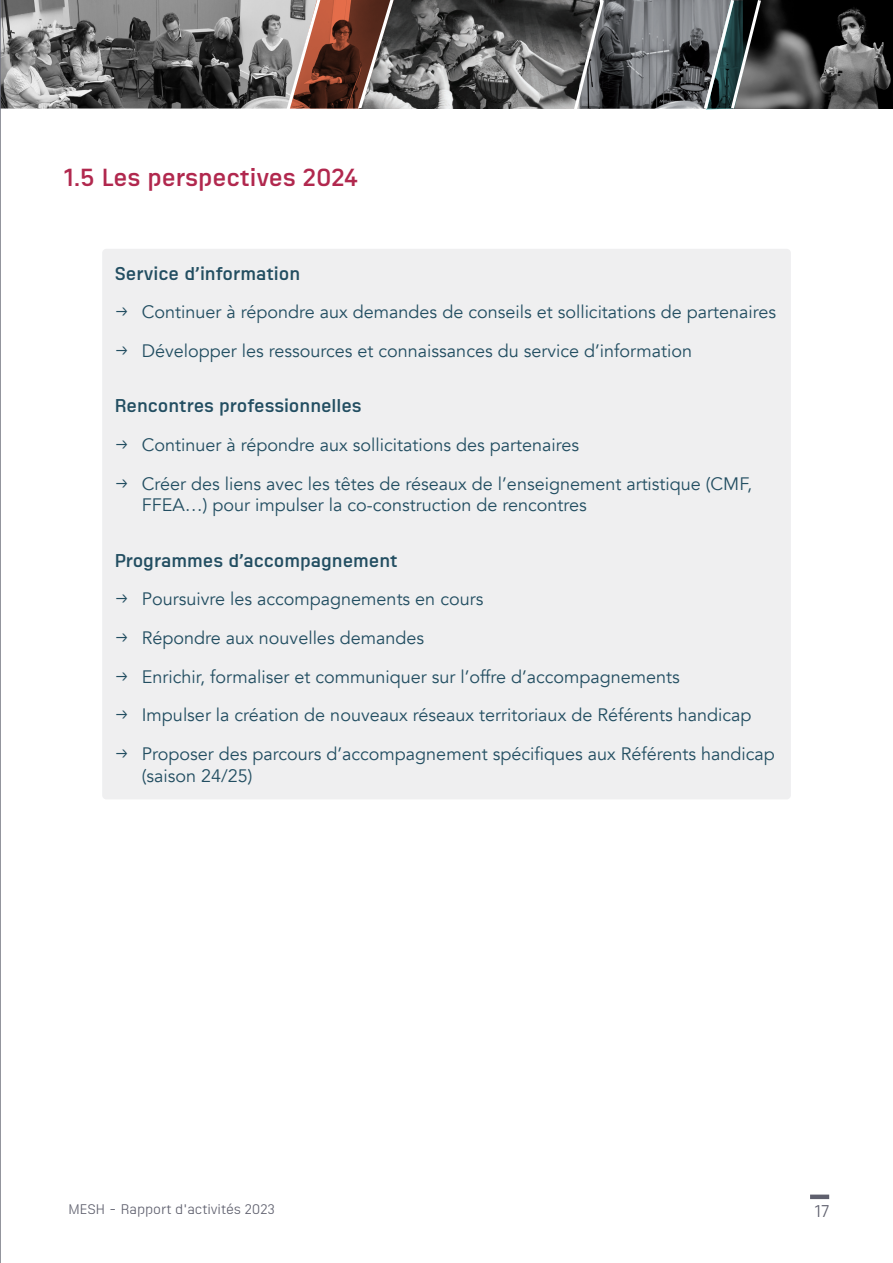
<style>
.page{position:relative;width:893px;height:1263px;background:#fff}
.page>*{position:absolute;margin:0;border:0;box-sizing:border-box;transform-origin:0 0}
.t1{font:600 24px "Sizmo Pro";letter-spacing:-.005em;color:#b1284e}
.t2{font:18px/21.6px "Avenir";color:#1c4c60}
.t3{font:600 18px "Sizmo Pro";letter-spacing:-.005em;color:#1c4c60}
.t4{font:16.5px "Sizmo Pro";color:#5f606e}
.t5{font:13.5px "Sizmo Pro";color:#5f606e}
.s1{font-family:"Sizmo Pro"}
</style>
<div class="page">
<div style="left:102px;top:249px;width:689px;height:550px;background:#efeff0;border-radius:4px"></div>
<img style="left:763px;top:0;width:130px;height:109px">
<img style="left:394px;top:0;width:178px;height:109px">
<img style="left:1px;top:0;width:285px;height:109px">
<img style="left:606px;top:0;width:96px;height:109px">
<svg style="left:572px;top:0;width:34px;height:109px"></svg>
<svg style="left:702px;top:0;width:61px;height:110px"></svg>
<svg style="left:286px;top:0;width:108px;height:109px"></svg>
<div style="left:810px;top:1194px;width:19px;height:5px;background:#5f606e"></div>
<hr style="left:0;top:0;width:1px;height:1263px;background:#616370">
<p class="t1" style="left:64px;top:157px;width:296px">1.5 Les perspectives 2024</p>
<p class="t3" style="left:115px;top:258px;width:187px">Service d’information</p>
<p class="t2" style="left:115px;top:301px;width:663px"><span class="s1">→</span> Continuer à répondre aux demandes de conseils et sollicitations de partenaires</p>
<p class="t2" style="left:115px;top:340px;width:579px"><span class="s1">→</span> Développer les ressources et connaissances du service d’information</p>
<p class="t3" style="left:115px;top:391px;width:248px">Rencontres professionnelles</p>
<p class="t2" style="left:115px;top:434px;width:466px"><span class="s1">→</span> Continuer à répondre aux sollicitations des partenaires</p>
<p class="t2" style="left:142px;top:473px;width:612px;text-indent:-27px"><span class="s1">→</span> Créer des liens avec les têtes de réseaux de l’enseignement artistique (CMF,<br>FFEA…) pour impulser la co-construction de rencontres</p>
<p class="t3" style="left:115px;top:545px;width:284px">Programmes d’accompagnement</p>
<p class="t2" style="left:115px;top:589px;width:370px"><span class="s1">→</span> Poursuivre les accompagnements en cours</p>
<p class="t2" style="left:115px;top:627px;width:311px"><span class="s1">→</span> Répondre aux nouvelles demandes</p>
<p class="t2" style="left:115px;top:666px;width:566px"><span class="s1">→</span> Enrichir, formaliser et communiquer sur l’offre d’accompagnements</p>
<p class="t2" style="left:115px;top:705px;width:638px"><span class="s1">→</span> Impulser la création de nouveaux réseaux territoriaux de Référents handicap</p>
<p class="t2" style="left:142px;top:743px;width:634px;text-indent:-27px"><span class="s1">→</span> Proposer des parcours d’accompagnement spécifiques aux Référents handicap (saison 24/25)</p>
<p class="t5" style="left:69px;top:1199px;width:208px">MESH - Rapport d'activités 2023</p>
<p class="t4" style="left:815px;top:1198px;width:16px">17</p>
</div>
